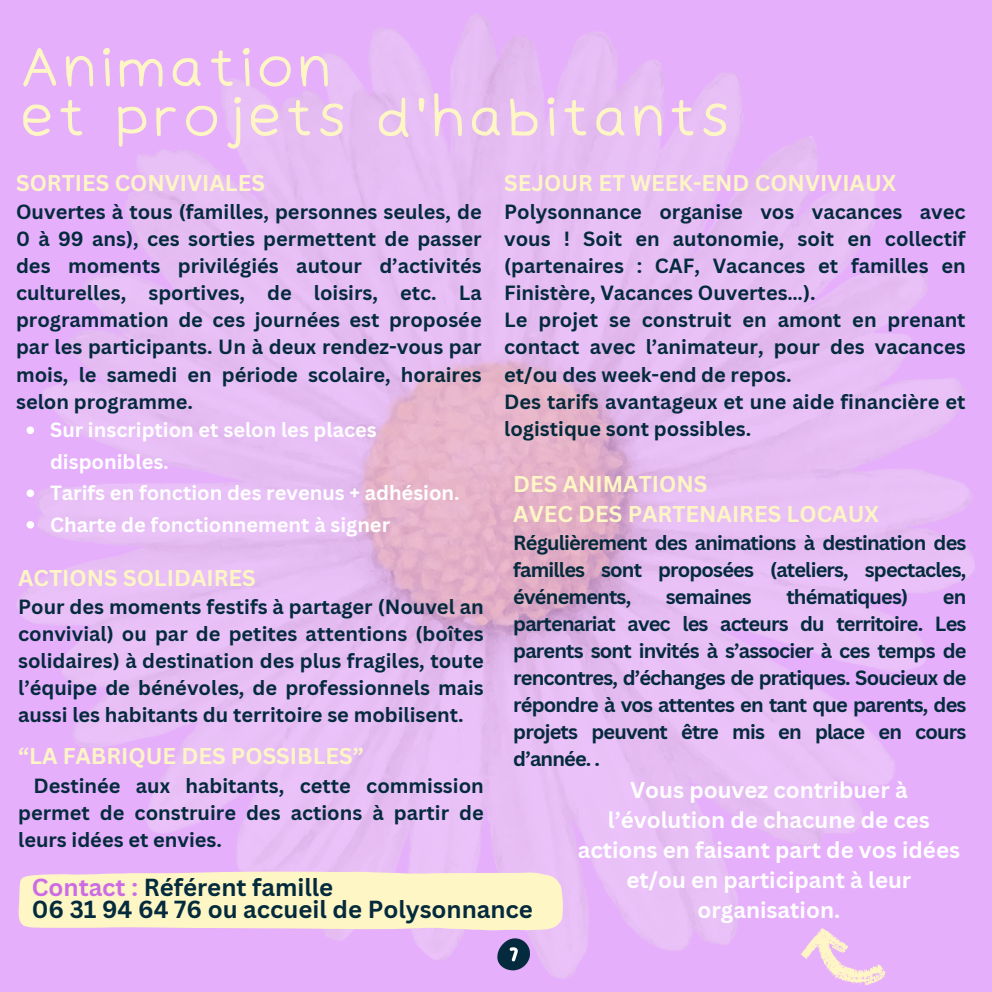
<style>
.page{position:relative;width:992px;height:992px;background:#fff}
.page>*{position:absolute;margin:0;border:0;box-sizing:border-box;transform-origin:0 0}
.t1{font:53px/49.6px "Irene Florentina";color:#fff6c5}
.t2{font:700 24px/22.4px "Canva Sans";color:#042a3d}
.t3{font:700 22.2px/30px "Canva Sans";color:#fff6c5}
.t4{font:700 22.2px/30px "Canva Sans";color:#fff;text-align:center}
.t5{font:700 20px/27px "Canva Sans";color:#042a3d;text-align:justify}
.t6{font:700 20px/31.6px "Canva Sans";color:#fff}
.t7{font:700 20px "Canva Sans";letter-spacing:-.04em;color:#042a3d}
.s1{color:#cb6ce6}
</style>
<div class="page">
<div style="left:0;top:0;width:992px;height:991px;background:#e6affb"></div>
<svg style="left:836px;top:978px;width:46px;height:7px"></svg>
<img style="left:17px;top:14px;width:958px;height:964px">
<svg style="left:18px;top:871px;width:545px;height:99px"></svg>
<svg style="left:27px;top:426px;width:7px;height:8px"></svg>
<svg style="left:27px;top:489px;width:7px;height:8px"></svg>
<svg style="left:27px;top:521px;width:7px;height:7px"></svg>
<h1 class="t1" style="left:18px;top:43px;width:714px">Animation<br>et projets d'habitants</h1>
<h3 class="t3" style="left:16px;top:167px;width:250px">SORTIES CONVIVIALES</h3>
<h3 class="t5" style="left:16px;top:198px;width:467px">Ouvertes à tous (familles, personnes seules, de 0 à 99 ans), ces sorties permettent de passer des moments privilégiés autour d’activités culturelles, sportives, de loisirs, etc. La programmation de ces journées est proposée par les participants. Un à deux rendez-vous par mois, le samedi en période scolaire, horaires selon programme.</h3>
<h3 class="t6" style="left:50px;top:413px;width:328px">Sur inscription et selon les places disponibles.</h3>
<h3 class="t6" style="left:50px;top:476px;width:411px">Tarifs en fonction des revenus + adhésion.</h3>
<h2 class="t6" style="left:50px;top:508px;width:341px">Charte de fonctionnement à signer</h2>
<p class="t3" style="left:18px;top:562px;width:239px">ACTIONS SOLIDAIRES</p>
<p class="t5" style="left:18px;top:593px;width:467px">Pour des moments festifs à partager (Nouvel an convivial) ou par de petites attentions (boîtes solidaires) à destination des plus fragiles, toute l’équipe de bénévoles, de professionnels mais aussi les habitants du territoire se mobilisent.</p>
<p class="t3" style="left:504px;top:167px;width:393px">SEJOUR ET WEEK-END CONVIVIAUX</p>
<p class="t5" style="left:504px;top:198px;width:463px;text-align:left">Polysonnance organise vos vacances avec vous ! Soit en autonomie, soit en collectif (partenaires : CAF, Vacances et familles en Finistère, Vacances Ouvertes…).<br>Le projet se construit en amont en prenant contact avec l’animateur, pour des vacances et/ou des week-end de repos.<br>Des tarifs avantageux et une aide financière et logistique sont possibles.</p>
<h3 class="t3" style="left:513px;top:468px;width:367px">DES ANIMATIONS<br>AVEC DES PARTENAIRES LOCAUX</h3>
<h3 class="t5" style="left:513px;top:529px;width:454px">Régulièrement des animations à destination des familles sont proposées (ateliers, spectacles, événements,</h3>
<h3 class="t7" style="left:666px;top:583px;width:87px">semaines</h3>
<h3 class="t7" style="left:786px;top:583px;width:123px">thématiques)</h3>
<h3 class="t5" style="left:513px;top:583px;width:454px;text-indent:429px">en partenariat avec les acteurs du territoire. Les parents sont invités à s’associer à ces temps de rencontres, d’échanges de pratiques. Soucieux de répondre à vos attentes en tant que parents, des projets peuvent être mis en place en cours</h3>
<p class="t3" style="left:18px;top:740px;width:347px">“LA FABRIQUE DES POSSIBLES”</p>
<h3 class="t5" style="left:513px;top:745px;width:88px">d’année. .</h3>
<p class="t5" style="left:18px;top:771px;width:467px;text-indent:15px">Destinée aux habitants, cette commission permet de construire des actions à partir de leurs idées et envies.</p>
<h2 class="t4" style="left:577px;top:774px;width:384px">Vous pouvez contribuer à l’évolution de chacune de ces actions en faisant part de vos idées et/ou en participant à leur organisation.</h2>
<p class="t2" style="left:32px;top:875px;width:503px"><span class="s1">Contact :</span> Référent famille<br>06 31 94 64 76 ou accueil de Polysonnance</p>
</div>
